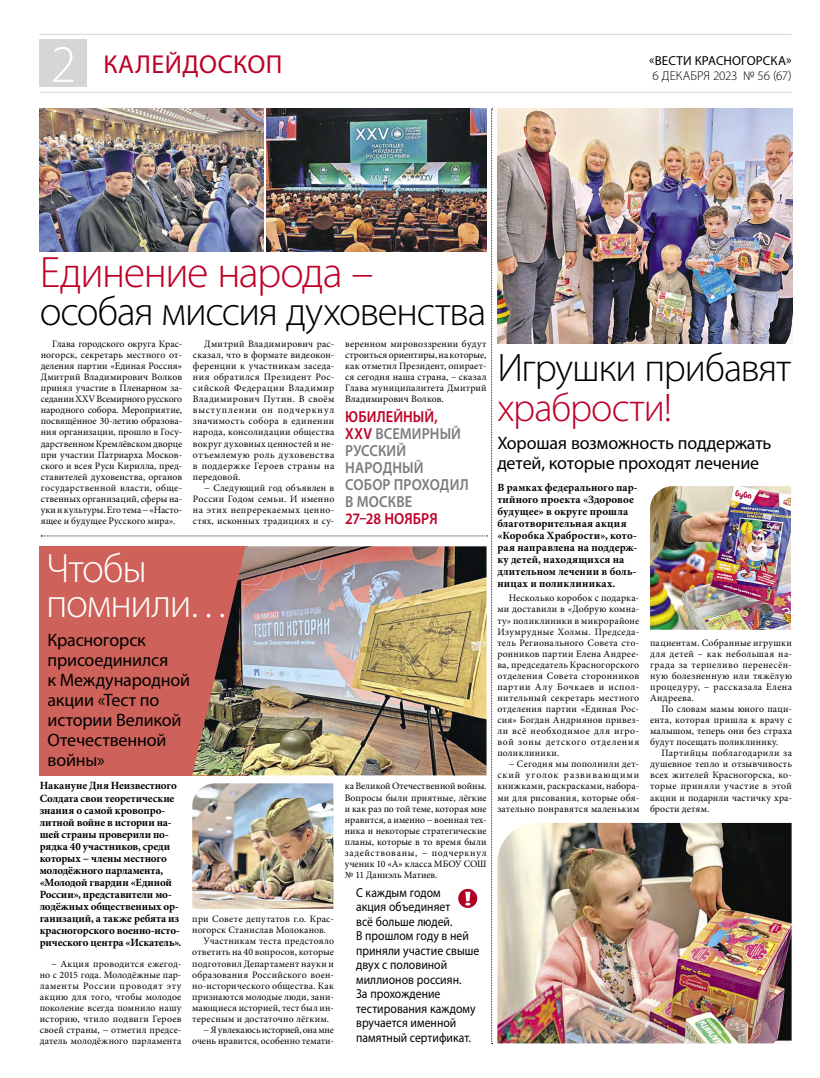
<style>
.page{position:relative;width:820px;height:1078px;background:#fff}
.page>*{position:absolute;margin:0;border:0;box-sizing:border-box;transform-origin:0 0}
.t1{font:300 53px "Myriad Pro";color:#fff}
.t2{font:300 44px "Myriad Pro";letter-spacing:-.035em;color:#be0027}
.t3{font:300 41px "Myriad Pro";letter-spacing:-.025em;color:#000}
.t4{font:300 41px/35px "Myriad Pro";letter-spacing:-.025em;color:#fff}
.t5{font:300 40px "Myriad Pro";letter-spacing:-.025em;color:#000}
.t6{font:300 40px "Myriad Pro";letter-spacing:-.025em;color:#be0027}
.t7{font:26px "Myriad Pro";letter-spacing:.02em;color:#be0027}
.t8{font:18px/20px "Myriad Pro";letter-spacing:-.01em;color:#000}
.t9{font:600 16px/17px "Myriad Pro";letter-spacing:.01em;color:#7c7c7c;scale:.9 1}
.t10{font:600 16px "Myriad Pro";letter-spacing:.005em;color:#be0027;scale:.9 1}
.t11{font:13px/14.5px "Myriad Pro";letter-spacing:.005em;color:#000;scale:.9 1}
.t12{font:13px "Myriad Pro";letter-spacing:.005em;color:#000}
.t13{font:300 13px "Myriad Pro";letter-spacing:-.005em;color:#000}
.t14{font:700 11px/12px "Minion Pro";color:#000}
.t15{font:9.8px/11.1px "Minion Pro";letter-spacing:.02em;color:#000;text-align:justify}
.t16{font:9.8px "Minion Pro";color:#000}
.t17{font:9.8px "Minion Pro";letter-spacing:-.015em;color:#000}
.s1{color:#be0027}
</style>
<div class="page">
<hr style="left:40px;top:92px;width:751px;height:1px;background:#d6d6d6">
<hr style="left:40px;top:34px;width:751px;height:1px;background:#d6d6d6">
<div style="left:40px;top:40px;width:47px;height:47px;background:#d6d6d6"></div>
<img style="left:497px;top:108px;width:294px;height:236px">
<img style="left:497px;top:822px;width:294px;height:221px">
<img style="left:650px;top:486px;width:140px;height:143px">
<img style="left:41px;top:109px;width:451px;height:934px">
<h1 class="t1" style="left:50px;top:32px;width:27px">2</h1>
<h3 class="t12" style="left:649px;top:53px;width:144px">«ВЕСТИ КРАСНОГОРСКА»</h3>
<h3 class="t7" style="left:103px;top:48px;width:180px">КАЛЕЙДОСКОП</h3>
<h3 class="t13" style="left:652px;top:68px;width:140px">6 ДЕКАБРЯ 2023 № 56 (67)</h3>
<h2 class="t2" style="left:40px;top:246px;width:335px">Единение народа –</h2>
<h3 class="t3" style="left:40px;top:287px;width:448px">особая миссия духовенства</h3>
<p class="t15" style="left:41px;top:338px;width:143px;text-indent:11px">Глава городского округа Крас&shy;ногорск, секретарь местного от&shy;деления партии «Единая Россия» Дмитрий Владимирович Волков принял участие в Пленарном за&shy;седании XXV Всемирного русского народного собора. Мероприятие, посвящённое 30-летию образова&shy;ния организации, прошло в Госу&shy;дарственном Кремлёвском дворце при участии Патриарха Москов&shy;ского и всея Руси Кирилла, пред&shy;ставителей духовенства, органов государственной власти, обще&shy;ственных организаций, сферы на&shy;уки и культуры. Его тема − «Насто&shy;ящее и будущее Русского мира».</p>
<p class="t15" style="left:193px;top:338px;width:143px;text-indent:11px">Дмитрий Владимирович рас&shy;сказал, что в формате видеокон&shy;ференции к участникам заседа&shy;ния обратился Президент Рос&shy;сийской Федерации Владимир Владимирович Путин. В своём выступлении он подчеркнул значимость собора в единении народа, консолидации общества вокруг духовных ценностей и не&shy;отъемлемую роль духовенства в поддержке Героев страны на передовой.</p>
<p class="t15" style="left:193px;top:482px;width:143px;text-indent:11px">− Следующий год объявлен в России Годом семьи. И именно на этих непререкаемых ценно&shy;стях, исконных традициях и су-</p>
<p class="t15" style="left:345px;top:338px;width:143px">веренном мировоззрении будут строиться ориентиры, на которые, как отметил Президент, опирает&shy;ся сегодня наша страна, – сказал Глава муниципалитета Дмитрий Владимирович Волков.</p>
<h3 class="t9" style="left:345px;top:408px;width:138px"><span class="s1">ЮБИЛЕЙНЫЙ,<br>XXV</span> ВСЕМИРНЫЙ<br>РУССКИЙ<br>НАРОДНЫЙ<br>СОБОР ПРОХОДИЛ<br>В МОСКВЕ</h3>
<h3 class="t10" style="left:345px;top:508px;width:104px">27–28 НОЯБРЯ</h3>
<h3 class="t4" style="left:46px;top:550px;width:184px">Чтобы помнили…</h3>
<h3 class="t8" style="left:47px;top:629px;width:144px">Красногорск присоединился<br>к Международной акции «Тест по истории Великой<br>Отечественной войны»</h3>
<p class="t14" style="left:40px;top:779px;width:143px">Накануне Дня Неизвестного<br>Солдата свои теоретические знания о самой кровопро&shy;литной войне в истории на&shy;шей страны проверили по&shy;рядка 40 участников, среди которых − члены местного молодёжного парламента, «Молодой гвардии «Единой<br>России», представители мо&shy;лодёжных общественных ор&shy;ганизаций, а также ребята из красногорского военно-исто&shy;рического центра «Искатель».</p>
<p class="t15" style="left:40px;top:957px;width:143px;text-indent:11px">− Акция проводится ежегод&shy;но с 2015 года. Молодёжные пар&shy;ламенты России проводят эту акцию для того, чтобы молодое поколение всегда помнило нашу историю, чтило подвиги Героев своей страны, − отметил предсе&shy;датель молодёжного парламента</p>
<p class="t15" style="left:192px;top:913px;width:143px">при Совете депутатов г.о. Крас-</p>
<p class="t15" style="left:192px;top:924px;width:135px">ногорск Станислав Молоканов.</p>
<p class="t15" style="left:203px;top:935px;width:132px">Участникам теста предстояло</p>
<p class="t15" style="left:192px;top:946px;width:143px">ответить на 40 вопросов, которые</p>
<p class="t15" style="left:192px;top:957px;width:143px">подготовил Департамент науки и</p>
<p class="t15" style="left:192px;top:968px;width:143px">образования Российского воен-</p>
<p class="t15" style="left:192px;top:979px;width:143px">но-исторического общества. Как</p>
<p class="t15" style="left:192px;top:990px;width:143px">признаются молодые люди, зани-</p>
<p class="t15" style="left:192px;top:1001px;width:143px">мающиеся историей, тест был ин-</p>
<p class="t15" style="left:192px;top:1012px;width:138px">тересным и достаточно лёгким.</p>
<p class="t17" style="left:203px;top:1022px;width:132px">− Я увлекаюсь историей, она мне</p>
<p class="t16" style="left:192px;top:1033px;width:143px">очень нравится, особенно темати-</p>
<p class="t15" style="left:344px;top:780px;width:143px">ка Великой Отечественной войны.<br>Вопросы были приятные, лёгкие и как раз по той теме, которая мне нравится, а именно − военная тех&shy;ника и некоторые стратегические планы, которые в то время были задействованы, − подчеркнул ученик 10 «А» класса МБОУ СОШ № 11 Даниэль Матиев.</p>
<h3 class="t11" style="left:356px;top:884px;width:138px">С каждым годом<br>акция объединяет<br>всё больше людей.<br>В прошлом году в ней приняли участие свыше двух с половиной миллионов россиян.<br>За прохождение тестирования каждому вручается именной памятный сертификат.</h3>
<h3 class="t5" style="left:497px;top:343px;width:295px">Игрушки прибавят</h3>
<h3 class="t6" style="left:497px;top:383px;width:176px">храбрости!</h3>
<h3 class="t8" style="left:497px;top:432px;width:276px">Хорошая возможность поддержать детей, которые проходят лечение</h3>
<p class="t14" style="left:497px;top:481px;width:142px">В рамках федерального пар&shy;тийного проекта «Здоровое будущее» в округе прошла благотворительная акция «Коробка Храбрости», кото&shy;рая направлена на поддерж&shy;ку детей, находящихся на длительном лечении в боль&shy;ницах и поликлиниках.</p>
<p class="t15" style="left:497px;top:592px;width:143px;text-indent:11px">Несколько коробок с подарка&shy;ми доставили в «Добрую комна&shy;ту» поликлиники в микрорайоне Изумрудные Холмы. Председа&shy;тель Регионального Совета сто&shy;ронников партии Елена Андрее&shy;ва, председатель Красногорского отделения Совета сторонников партии Алу Бочкаев и испол&shy;нительный секретарь местного отделения партии «Единая Рос&shy;сия» Богдан Андриянов привез&shy;ли всё необходимое для игро&shy;вой зоны детского отделения поликлиники.</p>
<p class="t15" style="left:497px;top:758px;width:143px;text-indent:11px">− Сегодня мы пополнили дет&shy;ский уголок развивающими книжками, раскрасками, набора&shy;ми для рисования, которые обя&shy;зательно понравятся маленьким</p>
<p class="t15" style="left:649px;top:637px;width:143px">пациентам. Собранные игрушки для детей – как небольшая на&shy;града за терпеливо перенесён&shy;ную болезненную или тяжёлую процедуру, − рассказала Елена Андреева.</p>
<p class="t15" style="left:649px;top:703px;width:143px;text-indent:11px">По словам мамы юного паци&shy;ента, которая пришла к врачу с малышом, теперь они без страха будут посещать поликлинику.</p>
<p class="t15" style="left:649px;top:747px;width:143px;text-indent:11px">Партийцы поблагодарили за душевное тепло и отзывчивость всех жителей Красногорска, ко&shy;торые приняли участие в этой акции и подарили частичку хра&shy;брости детям.</p>
</div>
